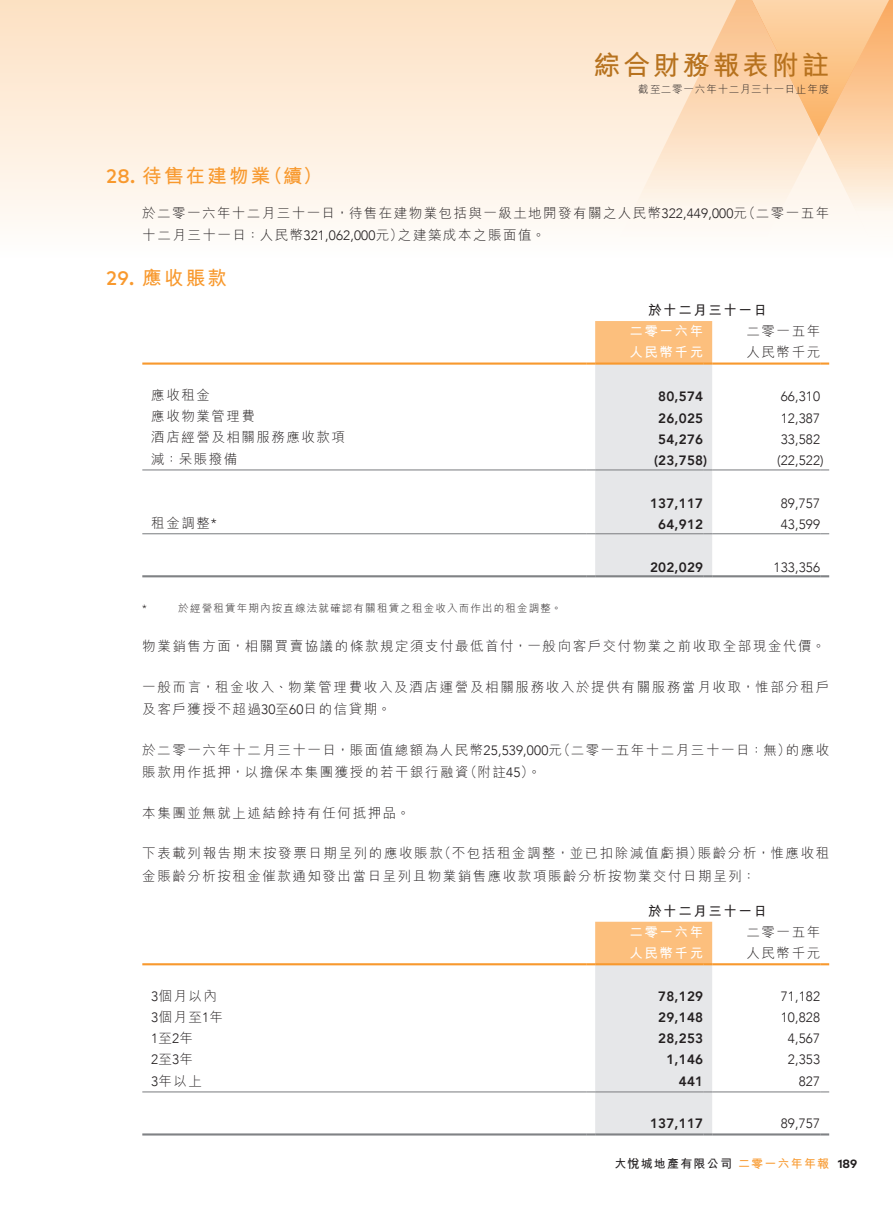
<style>
.page{position:relative;width:893px;height:1212px;background:#fff}
.page>*{position:absolute;margin:0;border:0;box-sizing:border-box;transform-origin:0 0}
.t1{font:700 27px "M Hei HK";letter-spacing:.105em;color:#b7721e}
._03_H1{font:700 19.5px "M Hei HK";letter-spacing:.115em;color:#f8992e}
._12___P2{font:300 13.5px/22.5px "M Hei HK";letter-spacing:.115em;color:#231f20}
._31_table_tab_6pt{font:800 13.5px "Avenir";letter-spacing:.015em;color:#231f20}
._31_table_tab_6pt-2{font:300 13.5px "Avenir";letter-spacing:.015em;color:#231f20}
._15_Table_Stub{font:300 13.5px "M Hei HK";letter-spacing:.115em;color:#231f20}
._31_table_tab_6pt-3{font:700 13.5px "M Hei HK";letter-spacing:.115em;color:#fff}
._31_table_tab_6pt-4{font:300 13.5px "M Hei HK";letter-spacing:.115em;color:#231f20}
._31_table_tab_6pt-5{font:700 13.5px "M Hei HK";letter-spacing:.115em;color:#231f20}
._15_Table_Stub-2{font:300 13.5px "Avenir";color:#231f20}
.t2{font:700 12px "M Hei HK";letter-spacing:.1em;color:#231f20}
._22____IN2__Note{font:300 10.5px "M Hei HK";letter-spacing:.115em;color:#231f20}
._22____IN2__Note-2{font:300 10.5px "M Hei HK";letter-spacing:.07em;color:#231f20}
._22____IN2__Note-3{font:300 10.5px "Avenir";color:#231f20}
.s1{font-family:"Mark OT";font-weight:500}
.s2{font-family:"Avenir"}
.s3{font-family:"M Hei HK"}
.s4{font-family:"Noto Sans CJ Ktc";font-weight:500}
.s5{color:#f8992e}
.s6{font-family:"Mark OT"}
</style>
<div class="page">
<div style="left:0;top:0;width:893px;height:269px;background:linear-gradient(to bottom,#fde0c2,#fff)"></div>
<svg style="left:620px;top:0;width:120px;height:237px;background:#fde7d2"></svg>
<svg style="left:740px;top:0;width:153px;height:237px;background:#fcdab7"></svg>
<hr style="left:142px;top:362px;width:444px;height:3px;background:#f8992e">
<hr style="left:712px;top:362px;width:108px;height:3px;background:#f8992e">
<svg style="left:820px;top:362px;width:9px;height:3px"></svg>
<hr style="left:142px;top:469px;width:444px;height:1px;background:#808285">
<hr style="left:712px;top:469px;width:108px;height:1px;background:#808285">
<hr style="left:142px;top:533px;width:444px;height:1px;background:#808285">
<hr style="left:712px;top:533px;width:108px;height:1px;background:#808285">
<hr style="left:142px;top:575px;width:444px;height:2px;background:#808285">
<svg style="left:586px;top:321px;width:126px;height:256px;background:#e9e0d7"></svg>
<hr style="left:712px;top:575px;width:108px;height:2px;background:#808285">
<svg style="left:820px;top:575px;width:9px;height:2px"></svg>
<hr style="left:142px;top:963px;width:444px;height:2px;background:#f8992e">
<hr style="left:712px;top:963px;width:108px;height:2px;background:#f8992e">
<svg style="left:820px;top:963px;width:9px;height:2px"></svg>
<hr style="left:142px;top:1091px;width:444px;height:1px;background:#808285">
<hr style="left:712px;top:1091px;width:108px;height:1px;background:#808285">
<hr style="left:142px;top:1133px;width:444px;height:2px;background:#808285">
<svg style="left:586px;top:922px;width:126px;height:213px;background:#ebe0d5"></svg>
<hr style="left:712px;top:1133px;width:108px;height:2px;background:#808285">
<svg style="left:820px;top:1133px;width:9px;height:2px"></svg>
<h1 class="t1" style="left:594px;top:46px;width:237px">綜合財務報表附註</h1>
<p class="_22____IN2__Note-2" style="left:638px;top:82px;width:192px">截至二零一六年十二月三十一日止年度</p>
<p class="_03_H1" style="left:106px;top:162px;width:218px"><span class="s1">28.</span> 待售在建物業（續）</p>
<p class="_12___P2" style="left:142px;top:201px;width:688px">於二零一六年十二月三十一日，待售在建物業包括與一級土地開發有關之人民幣<span class="s2">322,449,000</span>元（二零一五年十二月三十一日：人民幣<span class="s2">321,062,000</span>元）之建築成本之賬面值。</p>
<p class="_03_H1" style="left:106px;top:264px;width:122px"><span class="s1">29.</span> 應收賬款</p>
<p class="_31_table_tab_6pt-5" style="left:648px;top:300px;width:120px">於十二月三十一日</p>
<p class="_31_table_tab_6pt-3" style="left:629px;top:321px;width:75px">二零一六年</p>
<p class="_31_table_tab_6pt-4" style="left:747px;top:322px;width:75px">二零一五年</p>
<p class="_31_table_tab_6pt-3" style="left:629px;top:343px;width:75px">人民幣千元</p>
<p class="_31_table_tab_6pt-4" style="left:747px;top:343px;width:75px">人民幣千元</p>
<p class="_15_Table_Stub" style="left:151px;top:385px;width:60px">應收租金</p>
<p class="_31_table_tab_6pt" style="left:658px;top:386px;width:46px">80,574</p>
<p class="_31_table_tab_6pt-2" style="left:781px;top:389px;width:41px">66,310</p>
<p class="_15_Table_Stub" style="left:151px;top:407px;width:105px">應收物業管理費</p>
<p class="_31_table_tab_6pt" style="left:658px;top:407px;width:46px">26,025</p>
<p class="_31_table_tab_6pt-2" style="left:781px;top:410px;width:41px">12,387</p>
<p class="_15_Table_Stub" style="left:151px;top:428px;width:195px">酒店經營及相關服務應收款項</p>
<p class="_31_table_tab_6pt" style="left:658px;top:429px;width:46px">54,276</p>
<p class="_31_table_tab_6pt-2" style="left:781px;top:431px;width:41px">33,582</p>
<p class="_15_Table_Stub" style="left:151px;top:449px;width:87px">減：呆賬撥備</p>
<p class="_31_table_tab_6pt" style="left:654px;top:450px;width:55px">(23,758)</p>
<p class="_31_table_tab_6pt-2" style="left:777px;top:453px;width:48px">(22,522)</p>
<p class="_31_table_tab_6pt" style="left:650px;top:493px;width:55px">137,117</p>
<p class="_31_table_tab_6pt-2" style="left:781px;top:495px;width:41px">89,757</p>
<p class="_15_Table_Stub" style="left:151px;top:513px;width:67px">租金調整<span class="s2">*</span></p>
<p class="_31_table_tab_6pt" style="left:658px;top:514px;width:46px">64,912</p>
<p class="_31_table_tab_6pt-2" style="left:781px;top:516px;width:41px">43,599</p>
<p class="_31_table_tab_6pt" style="left:650px;top:556px;width:55px">202,029</p>
<p class="_31_table_tab_6pt-2" style="left:773px;top:559px;width:48px">133,356</p>
<p class="_22____IN2__Note-3" style="left:142px;top:602px;width:6px">*</p>
<p class="_22____IN2__Note" style="left:178px;top:601px;width:385px">於經營租賃年期內按直線法就確認有關租賃之租金收入而作出的租金調整。</p>
<p class="_12___P2" style="left:142px;top:634px;width:684px">物業銷售方面，相關買賣協議的條款規定須支付最低首付，一般向客戶交付物業之前收取全部現金代價。</p>
<p class="_12___P2" style="left:142px;top:675px;width:688px">一般而言，租金收入、物業管理費收入及酒店運營及相關服務收入於提供有關服務當月收取，惟部分租戶及客戶獲授不超過<span class="s2">30</span>至<span class="s2">60</span>日的信貸期。</p>
<p class="_12___P2" style="left:142px;top:738px;width:688px">於二零一六年十二月三十一日，賬面值總額為人民幣<span class="s2">25,539,000</span>元（二零一五年十二月三十一日：無）的應收賬款用作抵押，以擔保本集團獲授的若干銀行融資（附註<span class="s2">45</span>）。</p>
<p class="_12___P2" style="left:142px;top:801px;width:269px">本集團並無就上述結餘持有任何抵押品。</p>
<p class="_12___P2" style="left:142px;top:841px;width:688px">下表載列報告期末按發票日期呈列的應收賬款（不包括租金調整，並已扣除減值虧損）賬齡分析，惟應收租金賬齡分析按租金催款通知發出當日呈列且物業銷售應收款項賬齡分析按物業交付日期呈列：</p>
<p class="_31_table_tab_6pt-5" style="left:648px;top:901px;width:120px">於十二月三十一日</p>
<p class="_31_table_tab_6pt-3" style="left:629px;top:922px;width:75px">二零一六年</p>
<p class="_31_table_tab_6pt-4" style="left:747px;top:922px;width:75px">二零一五年</p>
<p class="_31_table_tab_6pt-3" style="left:629px;top:943px;width:75px">人民幣千元</p>
<p class="_31_table_tab_6pt-4" style="left:747px;top:944px;width:75px">人民幣千元</p>
<p class="_15_Table_Stub" style="left:151px;top:986px;width:67px"><span class="s2">3</span>個月以內</p>
<p class="_31_table_tab_6pt" style="left:658px;top:985px;width:46px">78,129</p>
<p class="_31_table_tab_6pt-2" style="left:781px;top:988px;width:41px">71,182</p>
<p class="_15_Table_Stub" style="left:151px;top:1007px;width:73px"><span class="s2">3</span>個月至<span class="s2">1</span>年</p>
<p class="_31_table_tab_6pt" style="left:658px;top:1007px;width:46px">29,148</p>
<p class="_31_table_tab_6pt-2" style="left:781px;top:1009px;width:41px">10,828</p>
<p class="_15_Table_Stub-2" style="left:151px;top:1030px;width:43px">1<span class="s3">至</span>2<span class="s3">年</span></p>
<p class="_31_table_tab_6pt" style="left:658px;top:1028px;width:46px">28,253</p>
<p class="_31_table_tab_6pt-2" style="left:788px;top:1030px;width:34px">4,567</p>
<p class="_15_Table_Stub-2" style="left:151px;top:1052px;width:43px">2<span class="s3">至</span>3<span class="s3">年</span></p>
<p class="_31_table_tab_6pt" style="left:666px;top:1049px;width:38px">1,146</p>
<p class="_31_table_tab_6pt-2" style="left:788px;top:1052px;width:34px">2,353</p>
<p class="_15_Table_Stub" style="left:151px;top:1071px;width:52px"><span class="s2">3</span>年以上</p>
<p class="_31_table_tab_6pt" style="left:679px;top:1070px;width:26px">441</p>
<p class="_31_table_tab_6pt-2" style="left:799px;top:1073px;width:23px">827</p>
<p class="_31_table_tab_6pt" style="left:650px;top:1113px;width:55px">137,117</p>
<p class="_31_table_tab_6pt-2" style="left:781px;top:1115px;width:41px">89,757</p>
<p class="t2" style="left:614px;top:1155px;width:244px">大<span class="s4">悅</span>城地產有限公司<span class="s5">二零一六年年報</span> <span class="s6">189</span></p>
</div>
